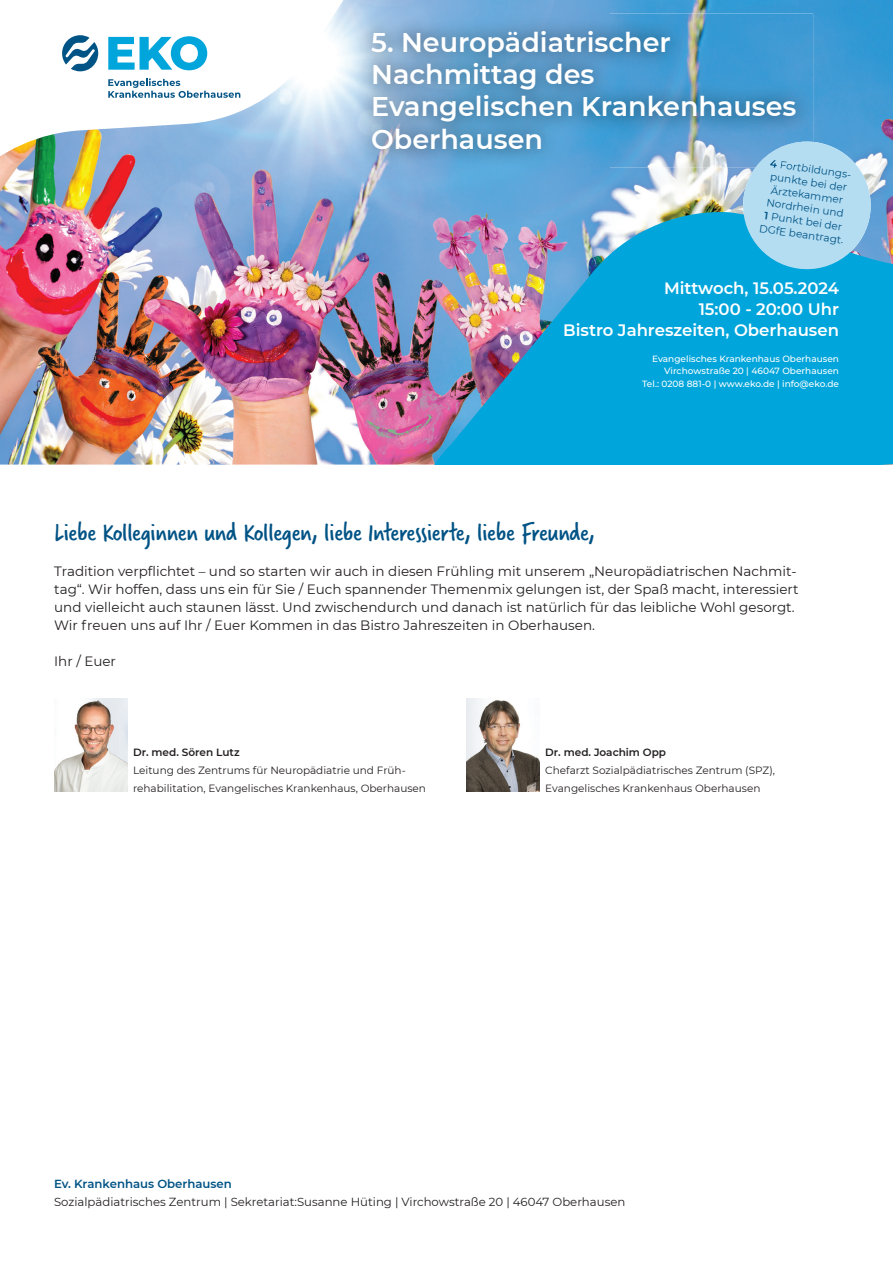
<style>
.page{position:relative;width:893px;height:1263px;background:#fff}
.page>*{position:absolute;margin:0;border:0;box-sizing:border-box;transform-origin:0 0}
.t1{font:600 27px/32.4px "Montserrat";color:#fff}
.t2{font:27px "Verveine";letter-spacing:-.01em;color:#005385}
.t3{font:600 16.5px/21px "Montserrat";color:#fff;text-align:right}
.t4{font:13.5px/18px "Montserrat";color:#231f20}
.t5{font:11.7px "Montserrat";color:#231f20}
.t6{font:600 11.7px "Montserrat";color:#005385}
.t7{font:10.5px/18px "Montserrat";color:#231f20}
.t8{font:10.5px/13.2px "Montserrat";color:#005385;text-align:center}
.t9{font:600 10.5px "Montserrat";color:#231f20}
.t10{font:500 9px/12.8px "Montserrat";color:#fff;text-align:right}
.s1{font-weight:600}
</style>
<div class="page">
<img style="left:0;top:257px;width:418px;height:208px">
<svg style="left:418px;top:0;width:475px;height:465px;background:#36a2d1"></svg>
<img style="left:0;top:0;width:485px;height:257px">
<svg style="left:108px;top:36px;width:99px;height:34px"></svg>
<svg style="left:62px;top:35px;width:36px;height:36px"></svg>
<svg style="left:108px;top:78px;width:132px;height:20px"></svg>
<img style="left:54px;top:698px;width:73px;height:93px">
<img style="left:466px;top:699px;width:73px;height:92px">
<img style="left:355px;top:14px;width:458px;height:153px">
<svg style="left:739px;top:137px;width:136px;height:136px;background:#92ccea"></svg>
<img style="left:781px;top:161px;width:32px;height:6px">
<h1 class="t1" style="left:371px;top:25px;width:427px">5. Neuropädiatrischer<br>Nachmittag des<br>Evangelischen Krankenhauses<br>Oberhausen</h1>
<p class="t8" style="left:769px;top:156px;width:87px;rotate:8deg"><span class="s1">4</span> Fortbildungs&shy;punkte bei der<br>Ärztekammer<br>Nordrhein und<br><span class="s1">1</span> Punkt bei der<br>DGfE beantragt.</p>
<p class="t3" style="left:563px;top:277px;width:277px">Mittwoch, 15.05.2024<br>15:00 - 20:00 Uhr<br>Bistro Jahreszeiten, Oberhausen</p>
<p class="t10" style="left:642px;top:352px;width:198px">Evangelisches Krankenhaus Oberhausen<br>Virchowstraße 20 | 46047 Oberhausen<br>Tel.: 0208 881-0 | www.eko.de | info@eko.de</p>
<h1 class="t2" style="left:54px;top:514px;width:542px">Liebe Kolleginnen und Kollegen, liebe Interessierte, liebe Freunde,</h1>
<p class="t4" style="left:54px;top:562px;width:746px">Tradition verpflichtet – und so starten wir auch in diesen Frühling mit unserem „Neuropädiatrischen Nachmit&shy;tag“. Wir hoffen, dass uns ein für Sie / Euch spannender Themenmix gelungen ist, der Spaß macht, interessiert und vielleicht auch staunen lässt. Und zwischendurch und danach ist natürlich für das leibliche Wohl gesorgt.<br>Wir freuen uns auf Ihr / Euer Kommen in das Bistro Jahreszeiten in Oberhausen.</p>
<p class="t4" style="left:54px;top:652px;width:63px">Ihr / Euer</p>
<p class="t9" style="left:133px;top:745px;width:108px">Dr. med. Sören Lutz</p>
<p class="t7" style="left:133px;top:761px;width:294px">Leitung des Zentrums für Neuropädiatrie und Früh&shy;rehabilitation, Evangelisches Krankenhaus, Oberhausen</p>
<p class="t9" style="left:545px;top:745px;width:122px">Dr. med. Joachim Opp</p>
<p class="t7" style="left:545px;top:761px;width:231px">Chefarzt Sozialpädiatrisches Zentrum (SPZ),<br>Evangelisches Krankenhaus Oberhausen</p>
<p class="t6" style="left:54px;top:1176px;width:179px">Ev. Krankenhaus Oberhausen</p>
<p class="t5" style="left:54px;top:1194px;width:573px">Sozialpädiatrisches Zentrum | Sekretariat:Susanne Hüting | Virchowstraße 20 | 46047 Oberhausen</p>
</div>
